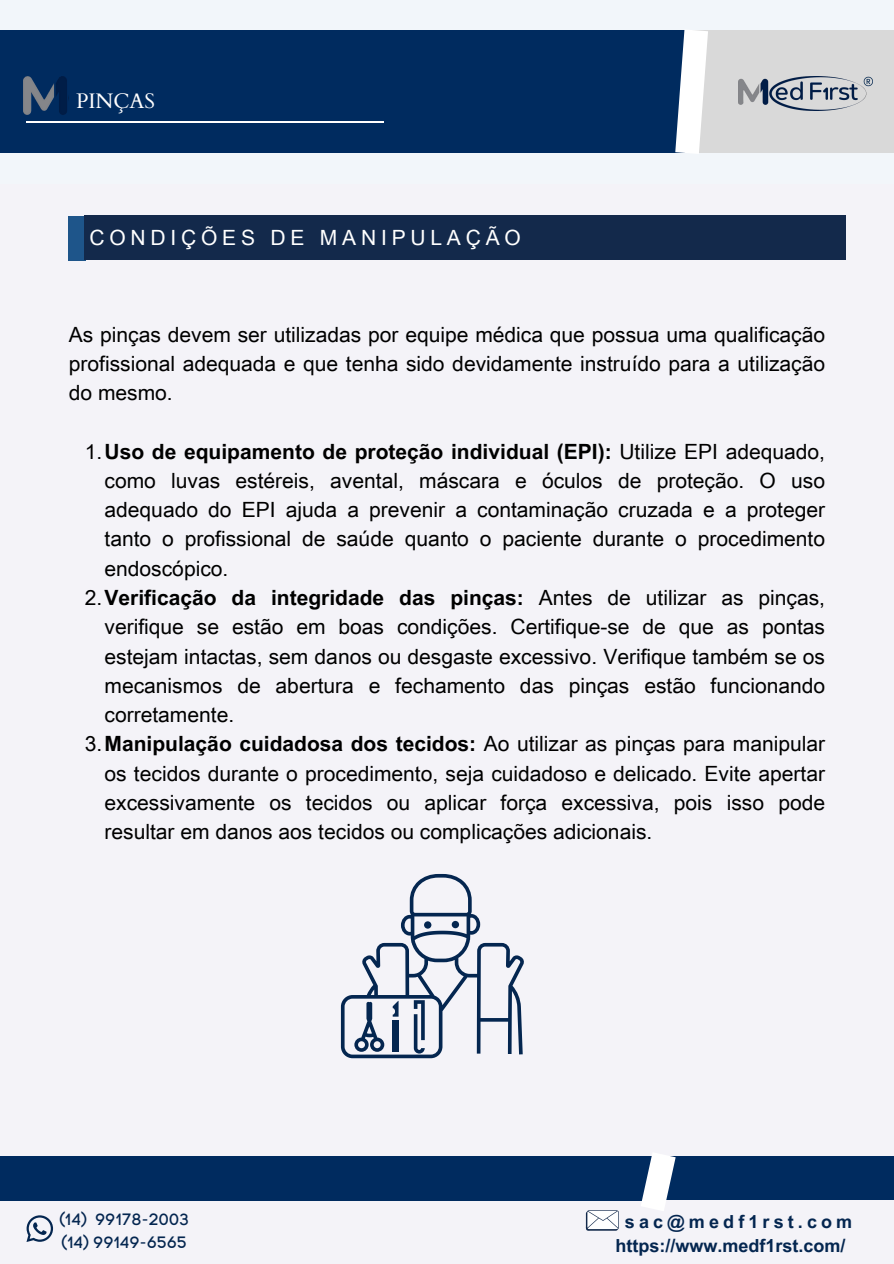
<style>
.page{position:relative;width:894px;height:1264px;background:#fff}
.page>*{position:absolute;margin:0;border:0;box-sizing:border-box;transform-origin:0 0}
.t1{font:21px/29.2px "Arial Unicode MS";color:#000;text-align:justify}
.t2{font:21px "Arial Unicode MS";letter-spacing:.23em;color:#fff}
.t3{font:21px "Cardo";color:#fff}
.t4{font:700 18px "Arial Unicode MS";color:#042650}
.t5{font:700 18px "Arial Unicode MS";letter-spacing:.23em;color:#042650}
.t6{font:16.35px "Code Pro Normal LC";color:#042650}
.s1{font-weight:700}
</style>
<div class="page">
<div style="left:0;top:0;width:893px;height:1263px;background:#f4f3f8"></div>
<div style="left:0;top:30px;width:694px;height:123px;background:#002b5f"></div>
<div style="left:0;top:1156px;width:656px;height:45px;background:#002b5f"></div>
<div style="left:653px;top:1156px;width:240px;height:44px;background:#002b5f"></div>
<div style="left:685px;top:30px;width:208px;height:123px;background:#d9d9d9"></div>
<svg style="left:675px;top:30px;width:33px;height:123px"></svg>
<svg style="left:641px;top:1153px;width:35px;height:58px"></svg>
<svg style="left:26px;top:1215px;width:27px;height:26px"></svg>
<svg style="left:585px;top:1210px;width:33px;height:20px"></svg>
<img style="left:738px;top:76px;width:134px;height:34px">
<img style="left:23px;top:76px;width:44px;height:39px">
<hr style="left:26px;top:121px;width:357px;height:1px;background:#fff">
<div style="left:68px;top:216px;width:18px;height:44px;background:#1e558a"></div>
<div style="left:84px;top:216px;width:761px;height:44px;background:#13294b"></div>
<svg style="left:341px;top:874px;width:183px;height:184px"></svg>
<h1 class="t3" style="left:76px;top:87px;width:80px">PINÇAS</h1>
<p class="t2" style="left:89px;top:222px;width:432px">CONDIÇÕES DE MANIPULAÇÃO</p>
<p class="t1" style="left:69px;top:318px;width:757px">As pinças devem ser utilizadas por equipe médica que possua uma qualificação profissional adequada e que tenha sido devidamente instruído para a utilização do mesmo.</p>
<p class="t1" style="left:104px;top:435px;width:721px;text-indent:-20px">1.<span class="s1">Uso de equipamento de proteção individual (EPI):</span> Utilize EPI adequado, como luvas estéreis, avental, máscara e óculos de proteção. O uso adequado do EPI ajuda a prevenir a contaminação cruzada e a proteger tanto o profissional de saúde quanto o paciente durante o procedimento endoscópico.</p>
<p class="t1" style="left:104px;top:582px;width:721px;text-indent:-20px">2.<span class="s1">Verificação da integridade das pinças:</span> Antes de utilizar as pinças, verifique se estão em boas condições. Certifique-se de que as pontas estejam intactas, sem danos ou desgaste excessivo. Verifique também se os mecanismos de abertura e fechamento das pinças estão funcionando corretamente.</p>
<p class="t1" style="left:104px;top:728px;width:721px;text-indent:-20px">3.<span class="s1">Manipulação cuidadosa dos tecidos:</span> Ao utilizar as pinças para manipular os tecidos durante o procedimento, seja cuidadoso e delicado. Evite apertar excessivamente os tecidos ou aplicar força excessiva, pois isso pode resultar em danos aos tecidos ou complicações adicionais.</p>
<h1 class="t6" style="left:59px;top:1209px;width:131px">(14) 99178-2003</h1>
<h2 class="t6" style="left:62px;top:1232px;width:127px">(14) 99149-6565</h2>
<p class="t5" style="left:624px;top:1208px;width:229px">sac@medf1rst.com</p>
<p class="t4" style="left:615px;top:1232px;width:231px">https://www.medf1rst.com/</p>
</div>
